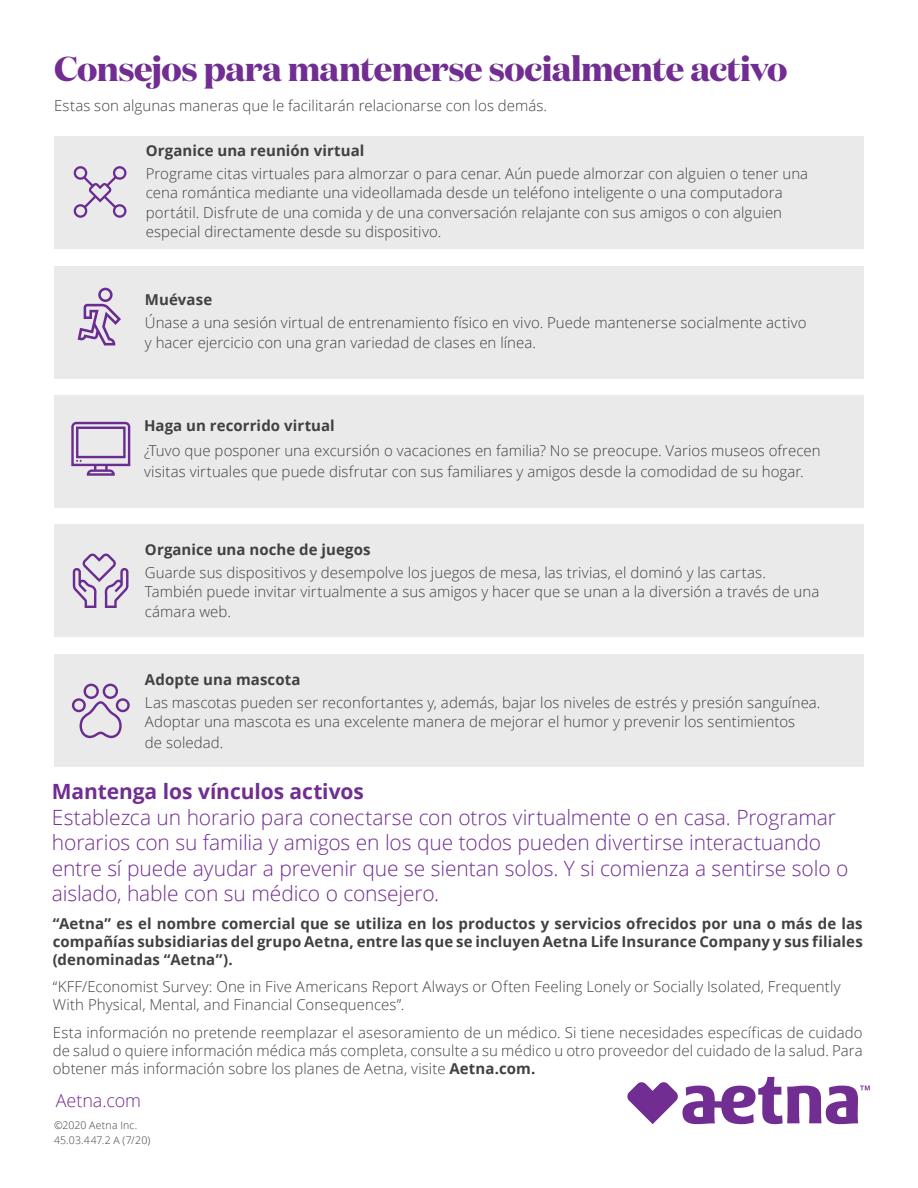
<style>
.page{position:relative;width:918px;height:1188px;background:#fff}
.page>*{position:absolute;margin:0;border:0;box-sizing:border-box;transform-origin:0 0}
.t1{font:700 34.5px "Domaine Display";letter-spacing:-.015em;color:#712d91}
.t2{font:300 21px/25.5px "Open Sans";letter-spacing:-.005em;color:#712d91}
.t3{font:700 21px "Open Sans";color:#712d91}
.t4{font:300 18px "Open Sans";letter-spacing:-.005em;color:#712d91}
.t5{font:300 15px/19.5px "Open Sans";letter-spacing:.005em;color:#414042}
.t6{font:700 15px "Open Sans";letter-spacing:.005em;color:#414042}
.t7{font:300 10.5px/15px "Open Sans";letter-spacing:.015em;color:#414042}
.s1{font-weight:700}
</style>
<div class="page">
<div style="left:54px;top:395px;width:810px;height:113px;background:#eaeaea"></div>
<div style="left:54px;top:266px;width:810px;height:113px;background:#eaeaea"></div>
<div style="left:54px;top:654px;width:810px;height:113px;background:#eaeaea"></div>
<div style="left:54px;top:136px;width:810px;height:113px;background:#eaeaea"></div>
<div style="left:54px;top:524px;width:810px;height:113px;background:#eaeaea"></div>
<svg style="left:74px;top:166px;width:53px;height:52px"></svg>
<svg style="left:78px;top:288px;width:43px;height:57px"></svg>
<svg style="left:71px;top:422px;width:59px;height:54px"></svg>
<svg style="left:73px;top:554px;width:56px;height:54px"></svg>
<svg style="left:72px;top:684px;width:58px;height:54px"></svg>
<svg style="left:627px;top:1077px;width:243px;height:47px"></svg>
<h1 class="t1" style="left:54px;top:46px;width:735px">Consejos para mantenerse socialmente activo</h1>
<p class="t5" style="left:54px;top:96px;width:495px">Estas son algunas maneras que le facilitarán relacionarse con los demás.</p>
<p class="t6" style="left:146px;top:140px;width:220px">Organice una reunión virtual</p>
<p class="t5" style="left:146px;top:163px;width:664px">Programe citas virtuales para almorzar o para cenar. Aún puede almorzar con alguien o tener una cena romántica mediante una videollamada desde un teléfono inteligente o una computadora portátil. Disfrute de una comida y de una conversación relajante con sus amigos o con alguien especial directamente desde su dispositivo.</p>
<p class="t6" style="left:145px;top:289px;width:69px">Muévase</p>
<p class="t5" style="left:145px;top:312px;width:663px">Únase a una sesión virtual de entrenamiento físico en vivo. Puede mantenerse socialmente activo y hacer ejercicio con una gran variedad de clases en línea.</p>
<p class="t6" style="left:144px;top:415px;width:192px">Haga un recorrido virtual</p>
<p class="t5" style="left:144px;top:439px;width:678px;line-height:21px">¿Tuvo que posponer una excursión o vacaciones en familia? No se preocupe. Varios museos ofrecen visitas virtuales que puede disfrutar con sus familiares y amigos desde la comodidad de su hogar.</p>
<p class="t6" style="left:145px;top:539px;width:227px">Organice una noche de juegos</p>
<p class="t5" style="left:145px;top:562px;width:676px">Guarde sus dispositivos y desempolve los juegos de mesa, las trivias, el dominó y las cartas.<br>También puede invitar virtualmente a sus amigos y hacer que se unan a la diversión a través de una cámara web.</p>
<p class="t6" style="left:145px;top:669px;width:157px">Adopte una mascota</p>
<p class="t5" style="left:145px;top:692px;width:677px">Las mascotas pueden ser reconfortantes y, además, bajar los niveles de estrés y presión sanguínea.<br>Adoptar una mascota es una excelente manera de mejorar el humor y prevenir los sentimientos</p>
<p class="t5" style="left:145px;top:733px;width:80px">de soledad.</p>
<h2 class="t3" style="left:52px;top:777px;width:314px">Mantenga los vínculos activos</h2>
<h3 class="t2" style="left:52px;top:804px;width:798px">Establezca un horario para conectarse con otros virtualmente o en casa. Programar horarios con su familia y amigos en los que todos pueden divertirse interactuando entre sí puede ayudar a prevenir que se sientan solos. Y si comienza a sentirse solo o aislado, hable con su médico o consejero.</h3>
<p class="t6" style="left:53px;top:913px;width:811px">“Aetna” es el nombre comercial que se utiliza en los productos y servicios ofrecidos por una o más de las</p>
<p class="t6" style="left:53px;top:931px;width:811px">compañías subsidiarias del grupo Aetna, entre las que se incluyen Aetna Life Insurance Company y sus filiales</p>
<p class="t6" style="left:53px;top:949px;width:181px">(denominadas “Aetna”).</p>
<p class="t5" style="left:53px;top:978px;width:789px;line-height:18px">“KFF/Economist Survey: One in Five Americans Report Always or Often Feeling Lonely or Socially Isolated, Frequently<br>With Physical, Mental, and Financial Consequences”.</p>
<p class="t5" style="left:53px;top:1023px;width:812px;line-height:18px;text-align:justify">Esta información no pretende reemplazar el asesoramiento de un médico. Si tiene necesidades específicas de cuidado de salud o quiere información médica más completa, consulte a su médico u otro proveedor del cuidado de la salud. Para obtener más información sobre los planes de Aetna, visite <span class="s1">Aetna.com.</span></p>
<p class="t4" style="left:56px;top:1089px;width:87px">Aetna.com</p>
<p class="t7" style="left:54px;top:1117px;width:98px">©2020 Aetna Inc.<br>45.03.447.2 A (7/20)</p>
</div>
